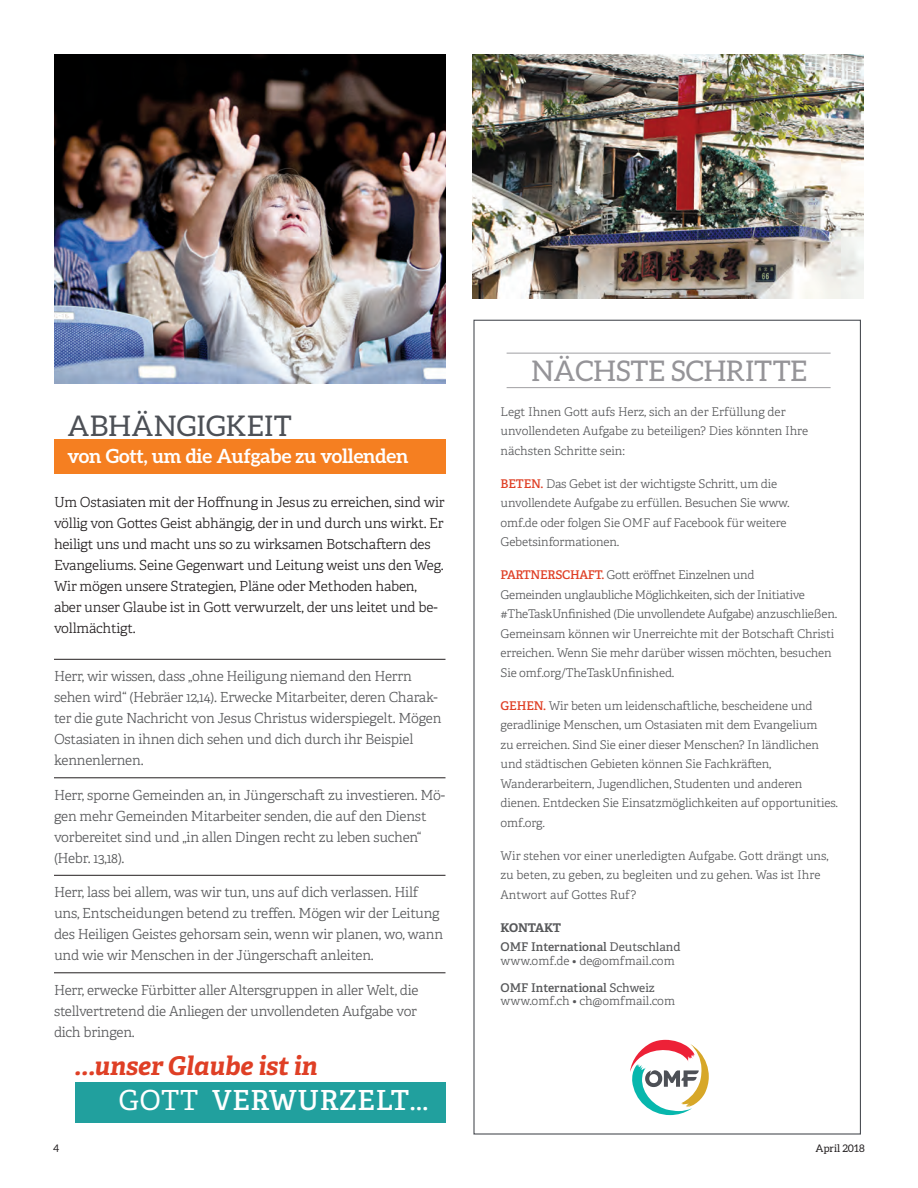
<style>
.page{position:relative;width:918px;height:1188px;background:#fff}
.page>*{position:absolute;margin:0;border:0;box-sizing:border-box;transform-origin:0 0}
.Days_in_main{font:28.5px "Aleo";color:#959498}
.t1{font:28.5px "Aleo";letter-spacing:.02em;color:#4d5056}
.first_paragraph{font:600 27.75px "Adelle";letter-spacing:.02em;color:#fff}
.first_paragraph-2{font:italic 700 25.8px "Adelle";letter-spacing:-.01em;color:#df3f25}
.t2{font:700 19.5px "Aleo";letter-spacing:-.01em;color:#fff}
.line_points{font:300 13.8px/21px "Adelle";letter-spacing:-.015em;color:#57585a}
.first_paragraph-3{font:300 13.8px/21px "Adelle";letter-spacing:-.015em;color:#231f20}
.next_steps{font:300 12px/19.5px "Adelle";letter-spacing:-.01em;color:#57585a}
.main_body_copy{font:300 12px/19.5px "Adelle";color:#57585a}
.next_steps-2{font:600 12px/19.5px "Adelle";color:#57585a}
.t3{font:10.5px "Aleo";color:#231f20}
.s1{font-weight:400}
.s2{font-weight:600;color:#df3f25}
.s3{font-weight:700}
.s4{font-weight:600}
</style>
<div class="page">
<div style="left:75px;top:1082px;width:371px;height:40px;background:#21a09e"></div>
<hr style="left:54px;top:659px;width:392px;height:1px;background:#231f20">
<hr style="left:54px;top:777px;width:392px;height:1px;background:#231f20">
<hr style="left:54px;top:875px;width:392px;height:1px;background:#231f20">
<hr style="left:54px;top:972px;width:392px;height:1px;background:#231f20">
<img style="left:54px;top:54px;width:392px;height:329px">
<img style="left:472px;top:54px;width:392px;height:244px">
<hr style="left:507px;top:387px;width:324px;height:1px;background:#a09fa3">
<hr style="left:507px;top:353px;width:324px;height:1px;background:#a09fa3">
<svg style="left:630px;top:1040px;width:79px;height:75px"></svg>
<div style="left:54px;top:439px;width:392px;height:34px;background:#f57f21"></div>
<p class="t1" style="left:68px;top:409px;width:226px">ABHÄNGIGKEIT</p>
<p class="t2" style="left:68px;top:444px;width:342px">von Gott, um die Aufgabe zu vollenden</p>
<p class="first_paragraph-3" style="left:54px;top:491px;width:392px">Um Ostasiaten mit der Hoffnung in Jesus zu erreichen, sind wir völlig von Gottes Geist abhängig, der in und durch uns wirkt. Er heiligt uns und macht uns so zu wirksamen Botschaftern des Evangeliums. Seine Gegenwart und Leitung weist uns den Weg.<br>Wir mögen unsere Strategien, Pläne oder Methoden haben, aber unser Glaube ist in Gott verwurzelt, der uns leitet und be&shy;vollmächtigt.</p>
<p class="line_points" style="left:54px;top:665px;width:389px">Herr, wir wissen, dass „ohne Heiligung niemand den Herrn sehen wird“ (Hebräer 12,14). Erwecke Mitarbeiter, deren Charak&shy;ter die gute Nachricht von Jesus Christus widerspiegelt. Mögen Ostasiaten in ihnen dich sehen und dich durch ihr Beispiel kennenlernen.</p>
<p class="line_points" style="left:54px;top:784px;width:393px">Herr, sporne Gemeinden an, in Jüngerschaft zu investieren. Mö&shy;gen mehr Gemeinden Mitarbeiter senden, die auf den Dienst vorbereitet sind und „in allen Dingen recht zu leben suchen“ (Hebr. 13,18).</p>
<p class="line_points" style="left:54px;top:882px;width:391px">Herr, lass bei allem, was wir tun, uns auf dich verlassen. Hilf uns, Entscheidungen betend zu treffen. Mögen wir der Leitung des Heiligen Geistes gehorsam sein, wenn wir planen, wo, wann und wie wir Menschen in der Jüngerschaft anleiten.</p>
<p class="line_points" style="left:54px;top:979px;width:366px;text-align:justify">Herr, erwecke Fürbitter aller Altersgruppen in aller Welt, die stellvertretend die Anliegen der unvollendeten Aufgabe vor dich bringen.</p>
<p class="first_paragraph-2" style="left:75px;top:1047px;width:244px">...unser Glaube ist in</p>
<p class="first_paragraph" style="left:119px;top:1080px;width:311px"><span class="s1">GOTT</span> VERWURZELT<span class="s1">...</span></p>
<p class="Days_in_main" style="left:531px;top:355px;width:277px">NÄCHSTE SCHRITTE</p>
<p class="next_steps" style="left:501px;top:401px;width:309px">Legt Ihnen Gott aufs Herz, sich an der Erfüllung der unvollendeten Aufgabe zu beteiligen? Dies könnten Ihre nächsten Schritte sein:</p>
<p class="next_steps" style="left:501px;top:473px;width:290px"><span class="s2">BETEN.</span> Das Gebet ist der wichtigste Schritt, um die unvollendete Aufgabe zu erfüllen. Besuchen Sie www. omf.de oder folgen Sie OMF auf Facebook für weitere Gebetsinformationen.</p>
<p class="next_steps" style="left:501px;top:565px;width:338px"><span class="s2">PARTNERSCHAFT.</span> Gott eröffnet Einzelnen und<br>Gemeinden unglaubliche Möglichkeiten, sich der Initiative #TheTaskUnfinished (Die unvollendete Aufgabe) anzuschließen.<br>Gemeinsam können wir Unerreichte mit der Botschaft Christi erreichen. Wenn Sie mehr darüber wissen möchten, besuchen Sie omf.org/TheTaskUnfinished.</p>
<p class="next_steps" style="left:501px;top:695px;width:339px"><span class="s2">GEHEN.</span> Wir beten um leidenschaftliche, bescheidene und geradlinige Menschen, um Ostasiaten mit dem Evangelium<br>zu erreichen. Sind Sie einer dieser Menschen? In ländlichen und städtischen Gebieten können Sie Fachkräften, Wanderarbeitern, Jugendlichen, Studenten und anderen dienen. Entdecken Sie Einsatzmöglichkeiten auf opportunities. omf.org.</p>
<p class="main_body_copy" style="left:501px;top:845px;width:330px">Wir stehen vor einer unerledigten Aufgabe. Gott drängt uns, zu beten, zu geben, zu begleiten und zu gehen. Was ist Ihre<br>Antwort auf Gottes Ruf?</p>
<p class="next_steps-2" style="left:501px;top:917px;width:182px"><span class="s3">KONTAKT<br></span>OMF International <span class="s1">Deutschland</span></p>
<p class="next_steps" style="left:501px;top:950px;width:176px">www.omf.de • de@omfmail.com</p>
<p class="next_steps" style="left:501px;top:980px;width:176px;line-height:13.5px"><span class="s4">OMF International</span> <span class="s1">Schweiz </span>www.omf.ch • ch@omfmail.com</p>
<p class="t3" style="left:53px;top:1143px;width:8px">4</p>
<p class="t3" style="left:816px;top:1143px;width:51px">April 2018</p>
</div>
